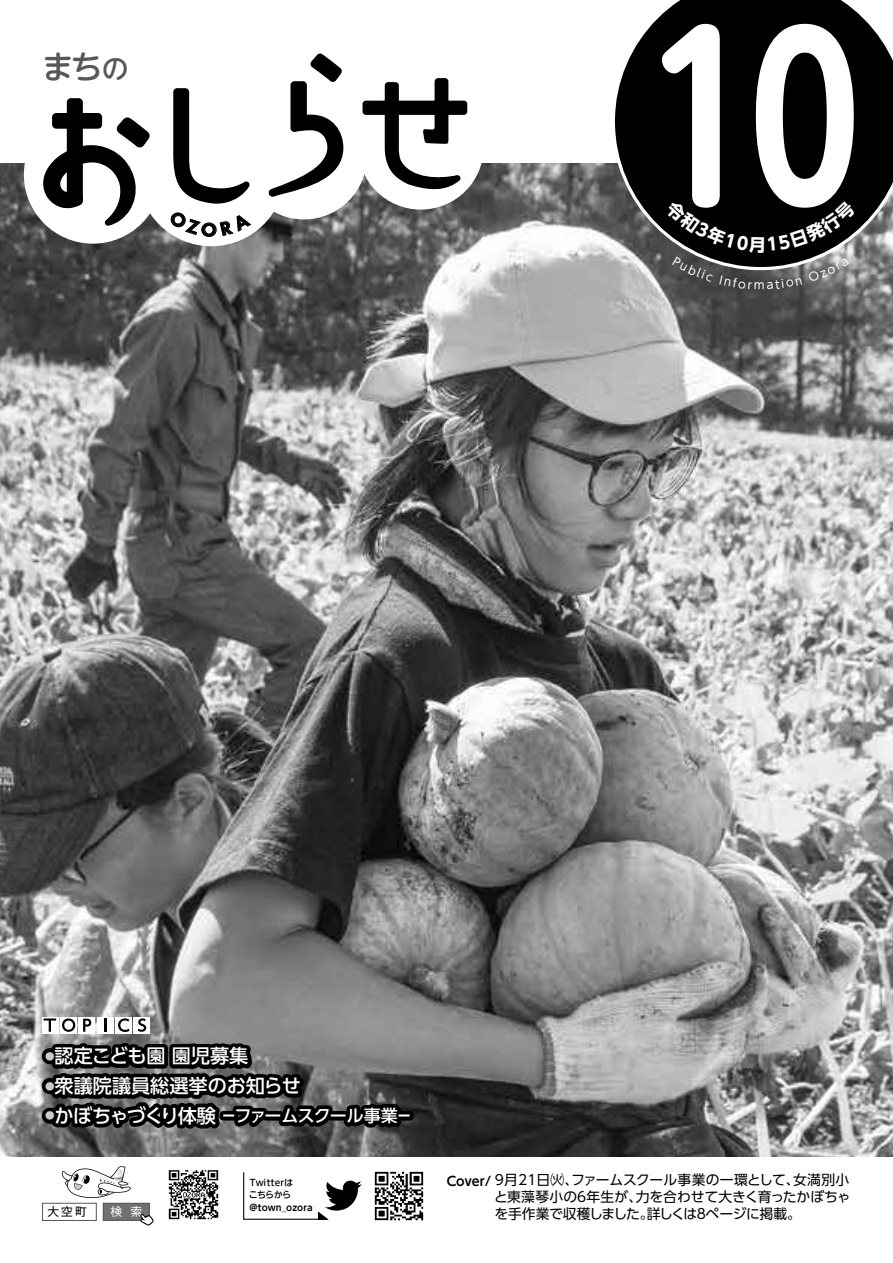
<style>
.page{position:relative;width:893px;height:1263px;background:#fff}
.page>*{position:absolute;margin:0;border:0;box-sizing:border-box;transform-origin:0 0}
.t1{font:700 221.4px "UD Shin M Go Pr 6 De";color:#fff}
.t2{font:500 32.1px "UD Shin M Go Pr 6";color:#595757}
.t3{font:500 19.2px "UD Shin Go Pro";color:#fff}
.t4{font:500 19.2px "UD Shin Go Pro";letter-spacing:-.08em;color:#fff}
.t5{font:500 16.95px "UD Shin Go Pro";letter-spacing:-.03em;color:#fff;scale:.75 1}
.t6{font:13.8px "UD Shin Go Pro";letter-spacing:-.005em;color:#000}
.t7{font:11.7px "Gothic MB101 Pr 6";color:#000}
.t8{font:11.7px "Gothic MB101 Pr 6";color:#fff}
.t9{font:500 9.6px "UD Shin Go Pro";color:#c9caca}
.t10{font:500 9px/11.6px "UD Shin M Go Pr 6";color:#000}
.t11{font:700 9px "UD Shin M Go Pr 6 De";color:#000}
.s1{font-size:27px}
.s2{font-family:"UD Shin Go Pro De";font-weight:700;font-size:12.75px}
</style>
<div class="page">
<img style="left:0;top:164px;width:893px;height:993px">
<div style="left:103px;top:1203px;width:46px;height:17px;background:#727171"></div>
<div style="left:103px;top:1203px;width:47px;height:18px;border:1px solid #595757"></div>
<div style="left:42px;top:1203px;width:55px;height:18px;border:1px solid #595757"></div>
<svg style="left:138px;top:1212px;width:16px;height:14px"></svg>
<img style="left:168px;top:1170px;width:51px;height:50px">
<svg style="left:62px;top:1166px;width:69px;height:32px"></svg>
<svg style="left:443px;top:1155px;width:411px;height:2px"></svg>
<img style="left:374px;top:1171px;width:50px;height:50px">
<svg style="left:243px;top:1172px;width:119px;height:48px"></svg>
<div style="left:395px;top:1111px;width:19px;height:9px;border:8px solid #000"></div>
<div style="left:42px;top:1017px;width:16px;height:16px;background:#fff"></div>
<div style="left:60px;top:1017px;width:17px;height:16px;background:#fff"></div>
<div style="left:79px;top:1017px;width:16px;height:16px;background:#fff"></div>
<div style="left:97px;top:1017px;width:16px;height:16px;background:#fff"></div>
<div style="left:115px;top:1017px;width:17px;height:16px;background:#fff"></div>
<div style="left:134px;top:1017px;width:16px;height:16px;background:#fff"></div>
<svg style="left:42px;top:1018px;width:369px;height:125px;background:#4c4c4c"></svg>
<div style="left:24px;top:106px;width:138px;height:138px;background:#fff;border-radius:50%"></div>
<div style="left:241px;top:94px;width:126px;height:125px;background:#fff;border-radius:50%"></div>
<div style="left:358px;top:84px;width:126px;height:126px;background:#fff;border-radius:50%"></div>
<div style="left:138px;top:99px;width:147px;height:147px;background:#fff;border-radius:50%"></div>
<svg style="left:615px;top:0;width:278px;height:267px;background:#1a1a1a"></svg>
<svg style="left:43px;top:98px;width:108px;height:129px"></svg>
<svg style="left:268px;top:53px;width:75px;height:144px"></svg>
<svg style="left:362px;top:78px;width:106px;height:113px"></svg>
<svg style="left:664px;top:199px;width:192px;height:90px;background:#2a2a2a"></svg>
<svg style="left:169px;top:88px;width:83px;height:149px"></svg>
<h2 class="t2" style="left:42px;top:40px;width:88px">まち<span class="s1">の</span></h2>
<h1 class="t1" style="left:644px;top:-69px;width:217px">10</h1>
<h3 class="t3" style="left:55px;top:1040px;width:195px">認定こども園園児募集</h3>
<p class="t9" style="left:45px;top:1048px;width:11px">●</p>
<h3 class="t3" style="left:55px;top:1070px;width:248px">衆議院議員総選挙のお知らせ</h3>
<p class="t9" style="left:45px;top:1078px;width:11px">●</p>
<h3 class="t4" style="left:54px;top:1100px;width:163px">かぼちゃづくり体験</h3>
<p class="t5" style="left:222px;top:1102px;width:252px">ーファームスクール事業ー</p>
<p class="t9" style="left:45px;top:1108px;width:11px">●</p>
<p class="t7" style="left:47px;top:1202px;width:41px">大空町</p>
<p class="t8" style="left:110px;top:1202px;width:13px">検</p>
<p class="t8" style="left:130px;top:1202px;width:13px">索</p>
<p class="t10" style="left:249px;top:1176px;width:46px">Twitterはこちらから</p>
<p class="t11" style="left:249px;top:1200px;width:65px">@TOWN_OZORA</p>
<p class="t6" style="left:447px;top:1169px;width:133px"><span class="s2">Cover/</span> 9月21日㈫、</p>
<p class="t6" style="left:793px;top:1169px;width:58px">女満別小</p>
<p class="t6" style="left:571px;top:1169px;width:230px">ファームスクール事業の一環として、</p>
<p class="t6" style="left:586px;top:1186px;width:57px">年生が、</p>
<p class="t6" style="left:636px;top:1186px;width:216px">力を合わせて大きく育ったかぼちゃ</p>
<p class="t6" style="left:494px;top:1186px;width:85px">と東藻琴小の</p>
<p class="t6" style="left:575px;top:1186px;width:15px">６</p>
<p class="t6" style="left:706px;top:1203px;width:97px">ページに掲載。</p>
<p class="t6" style="left:494px;top:1203px;width:161px">を手作業で収穫しました。</p>
<p class="t6" style="left:647px;top:1203px;width:52px">詳しくは</p>
<p class="t6" style="left:694px;top:1203px;width:15px">８</p>
</div>
